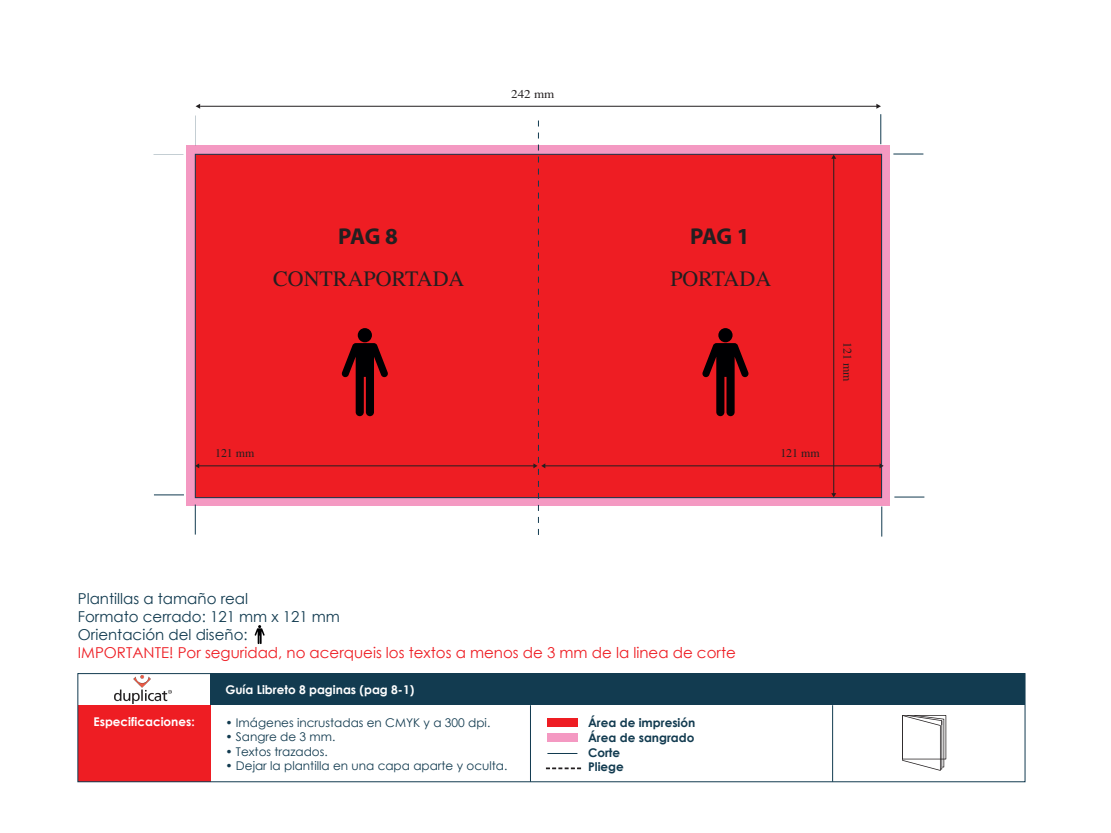
<style>
.page{position:relative;width:1111px;height:833px;background:#fff}
.page>*{position:absolute;margin:0;border:0;box-sizing:border-box;transform-origin:0 0}
.t1{font:700 23px "Myriad Pro";letter-spacing:-.045em;color:#231f20}
.t2{font:22px "Times";color:#231f20}
.t3{font:15px "Century Gothic";color:#ee1d23}
.t4{font:15px/18px "Century Gothic";color:#123b50}
.t5{font:12px "Century Gothic";color:#123b50}
.t6{font:700 12px "Century Gothic";color:#fff}
.t7{font:700 12px "Century Gothic";color:#123b50}
.t8{font:12px "Times";color:#231f20}
.t9{font:12px "Times";color:#231f20;scale:1.09 1}
</style>
<div class="page">
<svg style="left:187px;top:146px;width:703px;height:360px;background:#e491b8"></svg>
<div style="left:195px;top:154px;width:686px;height:343px;background:#ee1d23"></div>
<hr style="left:154px;top:494px;width:30px;height:1px;background:#123b50">
<hr style="left:195px;top:504px;width:1px;height:30px;background:#123b50">
<hr style="left:880px;top:114px;width:1px;height:30px;background:#123b50">
<hr style="left:893px;top:153px;width:30px;height:1px;background:#123b50">
<hr style="left:881px;top:506px;width:1px;height:30px;background:#123b50">
<hr style="left:894px;top:496px;width:30px;height:1px;background:#123b50">
<hr style="left:547px;top:752px;width:30px;height:1px;background:#123b50">
<div style="left:210px;top:673px;width:815px;height:31px;background:#123b50"></div>
<div style="left:78px;top:704px;width:132px;height:77px;background:#ee1d23"></div>
<div style="left:77px;top:672px;width:948px;height:109px;border:1px solid #123b50"></div>
<div style="left:547px;top:717px;width:30px;height:9px;background:#ee1d23"></div>
<div style="left:547px;top:732px;width:30px;height:9px;background:#f499c2"></div>
<hr style="left:530px;top:704px;width:1px;height:77px;background:#123b50">
<hr style="left:832px;top:704px;width:1px;height:77px;background:#123b50">
<img style="left:115px;top:674px;width:56px;height:29px">
<svg style="left:254px;top:625px;width:11px;height:18px"></svg>
<svg style="left:546px;top:767px;width:35px;height:1px"></svg>
<div style="left:718px;top:328px;width:14px;height:14px;background:#000002;border-radius:50%"></div>
<svg style="left:702px;top:343px;width:47px;height:73px"></svg>
<div style="left:358px;top:328px;width:14px;height:14px;background:#000002;border-radius:50%"></div>
<svg style="left:341px;top:343px;width:47px;height:73px"></svg>
<hr style="left:833px;top:158px;width:1px;height:337px;background:#231f20">
<svg style="left:831px;top:155px;width:5px;height:4px"></svg>
<svg style="left:831px;top:493px;width:5px;height:4px"></svg>
<hr style="left:200px;top:106px;width:677px;height:1px;background:#231f20">
<svg style="left:195px;top:104px;width:5px;height:5px"></svg>
<svg style="left:876px;top:104px;width:5px;height:5px"></svg>
<hr style="left:545px;top:465px;width:336px;height:1px;background:#231f20">
<svg style="left:879px;top:463px;width:4px;height:5px"></svg>
<hr style="left:199px;top:465px;width:336px;height:1px;background:#231f20">
<svg style="left:195px;top:463px;width:4px;height:5px"></svg>
<svg style="left:533px;top:120px;width:12px;height:414px"></svg>
<svg style="left:902px;top:715px;width:44px;height:55px"></svg>
<p class="t9" style="left:511px;top:83px;width:41px">242 mm</p>
<h1 class="t1" style="left:338px;top:221px;width:61px">PAG 8</h1>
<h1 class="t1" style="left:690px;top:221px;width:61px">PAG 1</h1>
<h2 class="t2" style="left:273px;top:257px;width:193px">CONTRAPORTADA</h2>
<h2 class="t2" style="left:670px;top:257px;width:102px">PORTADA</h2>
<p class="t8" style="left:858px;top:342px;width:41px;rotate:90deg">121 mm</p>
<p class="t8" style="left:215px;top:442px;width:41px">121 mm</p>
<p class="t8" style="left:780px;top:442px;width:41px">121 mm</p>
<p class="t4" style="left:78px;top:589px;width:264px">Plantillas a tamaño real<br>Formato cerrado: 121 mm x 121 mm<br>Orientación del diseño:</p>
<p class="t3" style="left:78px;top:641px;width:659px">IMPORTANTE! Por seguridad, no acerqueis los textos a menos de 3 mm de la linea de corte</p>
<p class="t6" style="left:225px;top:680px;width:190px">Guía Libreto 8 paginas (pag 8-1)</p>
<p class="t6" style="left:93px;top:712px;width:103px">Especificaciones:</p>
<p class="t5" style="left:225px;top:714px;width:266px">• Imágenes incrustadas en CMYK y a 300 dpi.</p>
<p class="t5" style="left:225px;top:728px;width:112px">• Sangre de 3 mm.</p>
<p class="t5" style="left:225px;top:742px;width:104px">• Textos trazados.</p>
<p class="t5" style="left:225px;top:757px;width:283px">• Dejar la plantilla en una capa aparte y oculta.</p>
<p class="t7" style="left:588px;top:713px;width:109px">Área de impresión</p>
<p class="t7" style="left:588px;top:757px;width:37px">Pliege</p>
<p class="t7" style="left:588px;top:728px;width:108px">Área de sangrado</p>
<p class="t7" style="left:588px;top:742px;width:34px">Corte</p>
</div>
